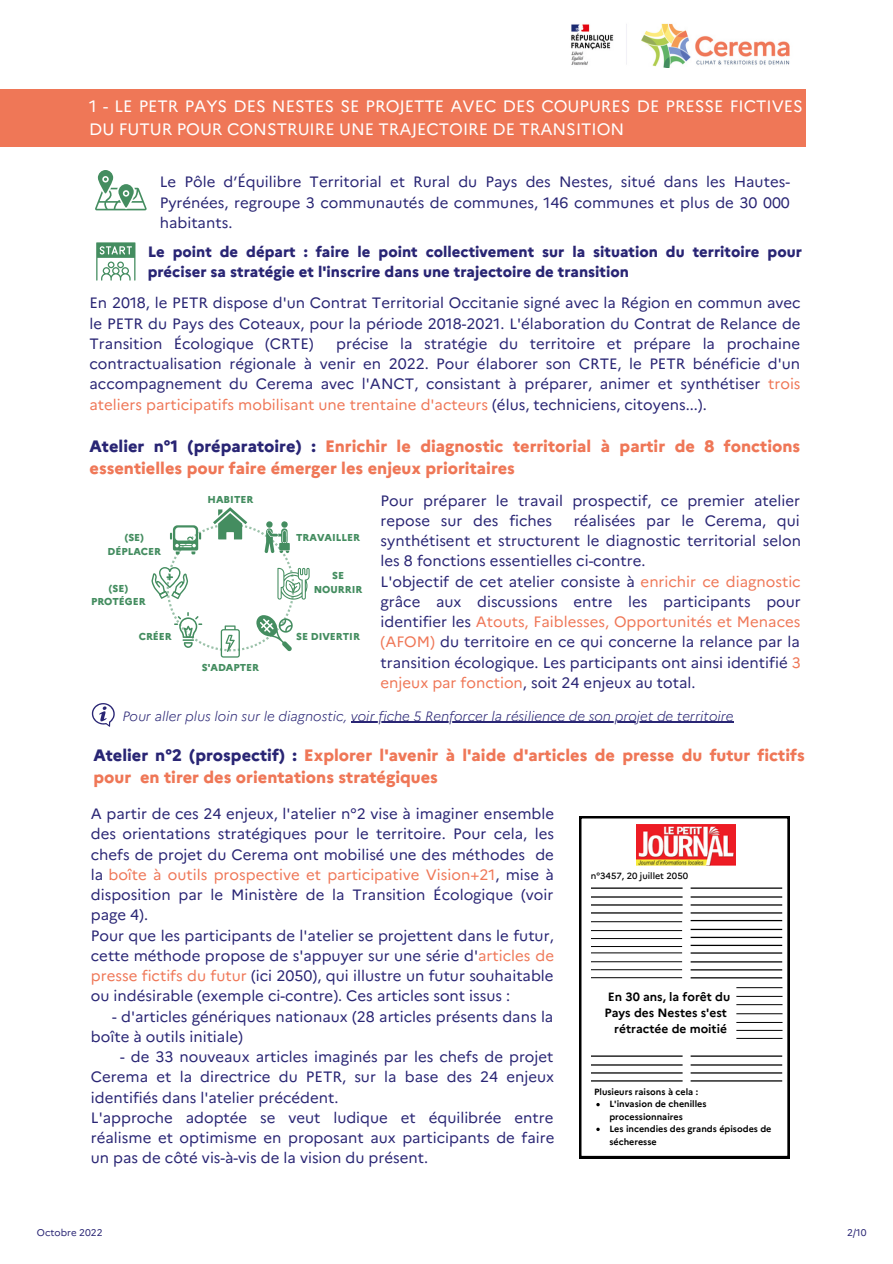
<style>
.page{position:relative;width:893px;height:1264px;background:#fff}
.page>*{position:absolute;margin:0;border:0;box-sizing:border-box;transform-origin:0 0}
.t1{font:800 16.5px/22.5px "Marianne";color:#ef7757}
.t2{font:16.5px/22.5px "Marianne";color:#fff}
.t3{font:15px/20.2px "Marianne";color:#292574}
.t4{font:800 15px/20.2px "Marianne";color:#292574}
.t5{font:italic 300 13.5px "Marianne";color:#292574}
.t6{font:700 12px/15.8px "Marianne";color:#000;text-align:center}
.t7{font:800 10.05px/13.4px "Marianne";color:#448d60;text-align:center}
.t8{font:9.75px "Marianne";color:#292574}
.t9{font:700 9px/12.3px "Marianne";color:#000}
.t10{font:500 9px "Marianne";color:#000}
.s1{color:#ef7757}
.s2{color:#292574}
</style>
<div class="page">
<div style="left:0;top:89px;width:805px;height:58px;background:#ef7757"></div>
<img style="left:571px;top:23px;width:219px;height:45px">
<svg style="left:151px;top:507px;width:158px;height:150px"></svg>
<svg style="left:95px;top:170px;width:52px;height:40px"></svg>
<svg style="left:91px;top:703px;width:24px;height:23px"></svg>
<hr style="left:351px;top:721px;width:382px;height:1px;background:#292574">
<svg style="left:579px;top:816px;width:210px;height:342px"></svg>
<div style="left:588px;top:977px;width:146px;height:72px;background:#fff"></div>
<hr style="left:591px;top:977px;width:91px;height:1px;background:#000">
<hr style="left:690px;top:952px;width:92px;height:1px;background:#000">
<hr style="left:690px;top:961px;width:92px;height:1px;background:#000">
<hr style="left:690px;top:969px;width:92px;height:1px;background:#000">
<hr style="left:690px;top:977px;width:92px;height:1px;background:#000">
<img style="left:637px;top:824px;width:98px;height:41px">
<div style="left:589px;top:1081px;width:194px;height:71px;background:#fff"></div>
<hr style="left:591px;top:921px;width:91px;height:1px;background:#000">
<hr style="left:591px;top:930px;width:91px;height:1px;background:#000">
<hr style="left:591px;top:938px;width:91px;height:1px;background:#000">
<hr style="left:591px;top:946px;width:91px;height:1px;background:#000">
<hr style="left:591px;top:952px;width:91px;height:1px;background:#000">
<hr style="left:591px;top:961px;width:91px;height:1px;background:#000">
<hr style="left:591px;top:969px;width:91px;height:1px;background:#000">
<hr style="left:690px;top:919px;width:92px;height:2px;background:#000">
<hr style="left:690px;top:928px;width:92px;height:2px;background:#000">
<hr style="left:690px;top:936px;width:92px;height:2px;background:#000">
<hr style="left:690px;top:944px;width:92px;height:2px;background:#000">
<hr style="left:591px;top:887px;width:91px;height:1px;background:#000">
<hr style="left:591px;top:896px;width:91px;height:1px;background:#000">
<hr style="left:591px;top:904px;width:91px;height:1px;background:#000">
<hr style="left:591px;top:912px;width:91px;height:1px;background:#000">
<hr style="left:690px;top:887px;width:92px;height:1px;background:#000">
<hr style="left:690px;top:896px;width:92px;height:1px;background:#000">
<hr style="left:690px;top:904px;width:92px;height:1px;background:#000">
<hr style="left:690px;top:912px;width:92px;height:1px;background:#000">
<hr style="left:591px;top:1055px;width:91px;height:1px;background:#000">
<hr style="left:591px;top:1064px;width:91px;height:1px;background:#000">
<hr style="left:591px;top:1072px;width:91px;height:1px;background:#000">
<hr style="left:591px;top:1080px;width:91px;height:1px;background:#000">
<hr style="left:690px;top:1055px;width:92px;height:1px;background:#000">
<hr style="left:690px;top:1064px;width:92px;height:1px;background:#000">
<hr style="left:690px;top:1072px;width:92px;height:1px;background:#000">
<hr style="left:690px;top:1080px;width:92px;height:1px;background:#000">
<hr style="left:736px;top:987px;width:46px;height:1px;background:#000">
<hr style="left:736px;top:995px;width:46px;height:1px;background:#000">
<hr style="left:736px;top:1004px;width:46px;height:1px;background:#000">
<hr style="left:736px;top:1013px;width:46px;height:1px;background:#000">
<hr style="left:736px;top:1021px;width:46px;height:1px;background:#000">
<hr style="left:736px;top:1029px;width:46px;height:1px;background:#000">
<hr style="left:736px;top:1037px;width:46px;height:1px;background:#000">
<svg style="left:96px;top:242px;width:39px;height:38px"></svg>
<p class="t2" style="left:89px;top:95px;width:715px">1 - LE PETR PAYS DES NESTES SE PROJETTE AVEC DES COUPURES DE PRESSE FICTIVES<br>DU FUTUR POUR CONSTRUIRE UNE TRAJECTOIRE DE TRANSITION</p>
<p class="t3" style="left:160px;top:172px;width:631px;text-align:justify">Le Pôle d’Équilibre Territorial et Rural du Pays des Nestes, situé dans les Hautes-Pyrénées, regroupe 3 communautés de communes, 146 communes et plus de 30 000 habitants.</p>
<p class="t4" style="left:148px;top:241px;width:655px">Le point de départ : faire le point collectivement sur la situation du territoire pour préciser sa stratégie et l'inscrire dans une trajectoire de transition</p>
<p class="t3" style="left:89px;top:293px;width:712px;text-align:justify">En 2018, le PETR dispose d'un Contrat Territorial Occitanie signé avec la Région en commun avec le PETR du Pays des Coteaux, pour la période 2018-2021. L'élaboration du Contrat de Relance de Transition Écologique (CRTE)</p>
<p class="t3" style="left:89px;top:333px;width:712px;text-align:justify;text-indent:247px">précise la stratégie du territoire et prépare la prochaine contractualisation régionale à venir en 2022. Pour élaborer son CRTE, le PETR bénéficie d'un accompagnement du Cerema avec l'ANCT, consistant à préparer, animer et synthétiser <span class="s1">trois ateliers participatifs mobilisant une trentaine d'acteurs</span> (élus, techniciens, citoyens...).</p>
<p class="t1" style="left:89px;top:434px;width:712px"><span class="s2">Atelier n°1 (préparatoire) :</span> Enrichir le diagnostic territorial à partir de 8 fonctions essentielles pour faire émerger les enjeux prioritaires</p>
<p class="t7" style="left:108px;top:531px;width:55px">(SE)<br>DÉPLACER</p>
<p class="t7" style="left:91px;top:581px;width:56px">(SE)<br>PROTÉGER</p>
<p class="t7" style="left:139px;top:629px;width:35px">CRÉER</p>
<p class="t7" style="left:207px;top:492px;width:47px">HABITER</p>
<p class="t7" style="left:202px;top:661px;width:59px">S'ADAPTER</p>
<p class="t7" style="left:296px;top:531px;width:65px">TRAVAILLER</p>
<p class="t7" style="left:314px;top:569px;width:50px">SE<br>NOURRIR</p>
<p class="t7" style="left:296px;top:629px;width:65px">SE DIVERTIR</p>
<p class="t3" style="left:380px;top:490px;width:421px">Pour préparer le travail prospectif, ce premier atelier repose sur des fiches</p>
<p class="t3" style="left:380px;top:510px;width:422px;text-indent:193px">réalisées par le Cerema, qui synthétisent et structurent le diagnostic territorial selon les 8 fonctions essentielles ci-contre.<br>L'objectif de cet atelier consiste à <span class="s1">enrichir ce diagnostic </span>grâce aux discussions entre les participants pour identifier les <span class="s1">Atouts, Faiblesses, Opportunités et Menaces (AFOM)</span> du territoire en ce qui concerne la relance par la transition écologique. Les participants ont ainsi identifié <span class="s1">3 enjeux par fonction</span>, soit 24 enjeux au total.</p>
<p class="t5" style="left:122px;top:707px;width:612px">Pour aller plus loin sur le diagnostic, voir fiche 5 Renforcer la résilience de son projet de territoire</p>
<p class="t1" style="left:93px;top:743px;width:712px"><span class="s2">Atelier n°2 (prospectif) :</span> Explorer l'avenir à l'aide d'articles de presse du futur fictifs pour en tirer des orientations stratégiques</p>
<p class="t3" style="left:91px;top:803px;width:464px">A partir de ces 24 enjeux, l'atelier n°2 vise à imaginer ensemble des orientations stratégiques pour le territoire. Pour cela, les chefs de projet du Cerema ont mobilisé une des méthodes de la <span class="s1">boîte à outils prospective et participative Vision+21</span>, mise à disposition par le Ministère de la Transition Écologique (voir page 4).<br>Pour que les participants de l'atelier se projettent dans le futur, cette méthode propose de s'appuyer sur une série d'<span class="s1">articles de presse fictifs du futur</span> (ici 2050), qui illustre un futur souhaitable ou indésirable (exemple ci-contre). Ces articles sont issus :</p>
<p class="t3" style="left:91px;top:1006px;width:464px;text-indent:21px">- d'articles génériques nationaux (28 articles présents dans la boîte à outils initiale)</p>
<p class="t3" style="left:91px;top:1046px;width:465px;text-indent:29px">- de 33 nouveaux articles imaginés par les chefs de projet Cerema et la directrice du PETR, sur la base des 24 enjeux identifiés dans l'atelier précédent.<br>L'approche adoptée se veut ludique et équilibrée entre réalisme et optimisme en proposant aux participants de faire un pas de côté vis-à-vis de la vision du présent.</p>
<p class="t10" style="left:591px;top:870px;width:99px">n°3457, 20 juillet 2050</p>
<p class="t6" style="left:604px;top:988px;width:127px">En 30 ans, la forêt du<br>Pays des Nestes s'est rétractée de moitié</p>
<p class="t9" style="left:594px;top:1085px;width:105px">Plusieurs raisons à cela :</p>
<p class="t9" style="left:609px;top:1098px;width:164px">L'invasion de chenilles processionnaires<br>Les incendies des grands épisodes de sécheresse</p>
<p class="t8" style="left:37px;top:1226px;width:67px">Octobre 2022</p>
<p class="t8" style="left:847px;top:1226px;width:21px">2/10</p>
</div>
